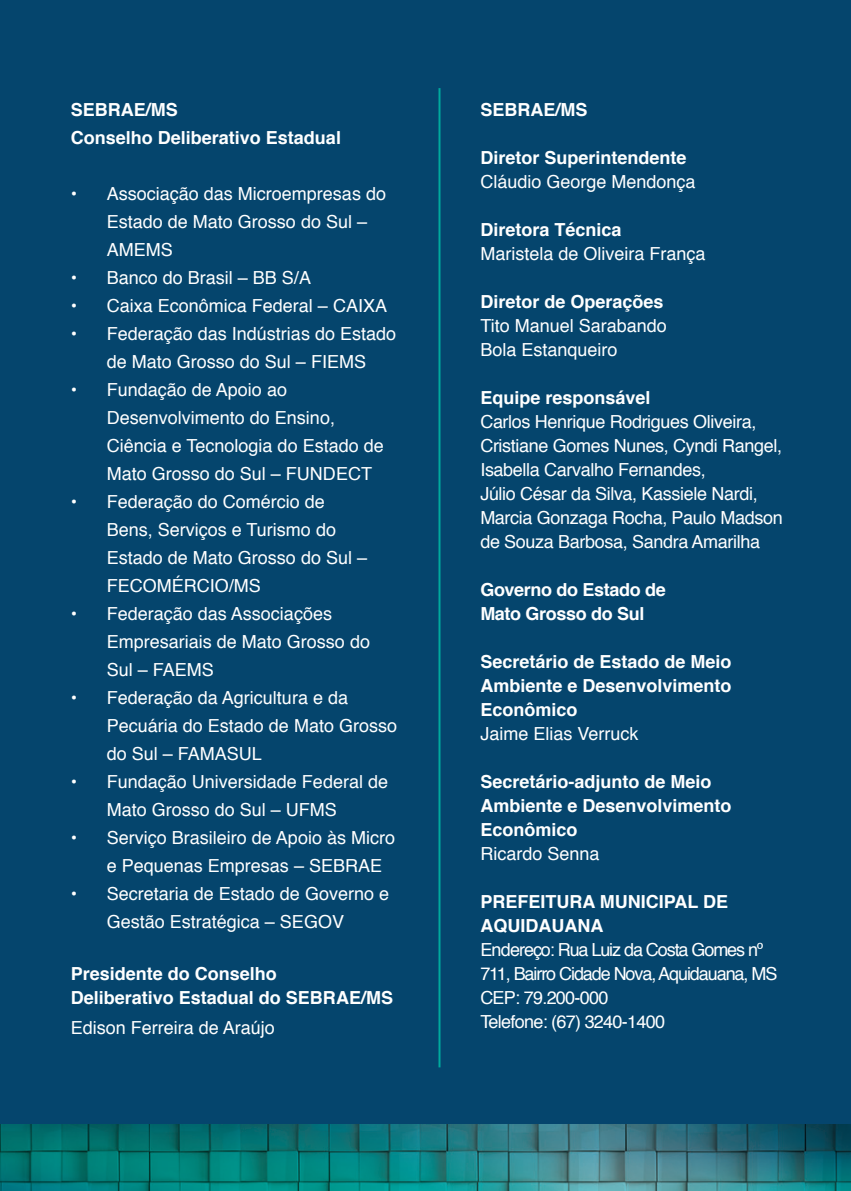
<style>
.page{position:relative;width:851px;height:1191px;background:#fff}
.page>*{position:absolute;margin:0;border:0;box-sizing:border-box;transform-origin:0 0}
.t1{font:18px/28px "Helvetica";color:#fff}
.t2{font:700 18px/24px "Helvetica";color:#fff}
.t3{font:18px/24px "Helvetica";letter-spacing:-.02em;color:#fff}
.t4{font:18px/24px "Helvetica";letter-spacing:-.06em;color:#fff}
.t5{font:700 18px/24px "Helvetica";letter-spacing:-.02em;color:#fff}
</style>
<div class="page">
<div style="left:0;top:0;width:850px;height:1191px;background:#05456d"></div>
<img style="left:0;top:1124px;width:850px;height:67px">
<hr style="left:438px;top:88px;width:2px;height:979px;background:#00a99d">
<p class="t2" style="left:71px;top:96px;width:272px;line-height:28px">SEBRAE/MS<br>Conselho Deliberativo Estadual</p>
<p class="t1" style="left:107px;top:180px;width:281px;text-indent:-36px">• Associação das Microempresas do<br>Estado de Mato Grosso do Sul –<br>AMEMS</p>
<p class="t1" style="left:71px;top:264px;width:242px">• Banco do Brasil – BB S/A</p>
<p class="t1" style="left:71px;top:292px;width:318px">• Caixa Econômica Federal – CAIXA</p>
<p class="t1" style="left:71px;top:320px;width:327px;text-align:center">• Federação das Indústrias do Estado de Mato Grosso do Sul – FIEMS</p>
<p class="t1" style="left:107px;top:376px;width:278px;text-indent:-36px">• Fundação de Apoio ao<br>Desenvolvimento do Ensino,<br>Ciência e Tecnologia do Estado de<br>Mato Grosso do Sul – FUNDECT</p>
<p class="t1" style="left:107px;top:488px;width:262px;text-indent:-36px">• Federação do Comércio de<br>Bens, Serviços e Turismo do<br>Estado de Mato Grosso do Sul –<br>FECOMÉRCIO/MS</p>
<p class="t1" style="left:107px;top:600px;width:265px;text-indent:-36px">• Federação das Associações<br>Empresariais de Mato Grosso do<br>Sul – FAEMS</p>
<p class="t1" style="left:107px;top:684px;width:292px;text-indent:-36px">• Federação da Agricultura e da<br>Pecuária do Estado de Mato Grosso do Sul – FAMASUL</p>
<p class="t1" style="left:107px;top:768px;width:283px;text-indent:-36px">• Fundação Universidade Federal de<br>Mato Grosso do Sul – UFMS</p>
<p class="t1" style="left:107px;top:824px;width:290px;text-indent:-36px">• Serviço Brasileiro de Apoio às Micro e Pequenas Empresas – SEBRAE</p>
<p class="t1" style="left:71px;top:880px;width:320px;text-align:center">• Secretaria de Estado de Governo e<br>Gestão Estratégica – SEGOV</p>
<p class="t2" style="left:71px;top:962px;width:324px">Presidente do Conselho<br>Deliberativo Estadual do SEBRAE/MS</p>
<p class="t1" style="left:71px;top:1014px;width:206px">Edison Ferreira de Araújo</p>
<p class="t2" style="left:480px;top:98px;width:109px">SEBRAE/MS</p>
<p class="t2" style="left:480px;top:146px;width:208px">Diretor Superintendente</p>
<p class="t1" style="left:480px;top:168px;width:217px">Cláudio George Mendonça</p>
<p class="t2" style="left:480px;top:218px;width:143px">Diretora Técnica</p>
<p class="t1" style="left:480px;top:240px;width:227px">Maristela de Oliveira França</p>
<p class="t2" style="left:480px;top:290px;width:185px">Diretor de Operações</p>
<p class="t1" style="left:480px;top:314px;width:188px;line-height:24px">Tito Manuel Sarabando<br>Bola Estanqueiro</p>
<p class="t2" style="left:480px;top:386px;width:172px">Equipe responsável</p>
<p class="t3" style="left:480px;top:410px;width:304px">Carlos Henrique Rodrigues Oliveira, Cristiane Gomes Nunes, Cyndi Rangel, Isabella Carvalho Fernandes,<br>Júlio César da Silva, Kassiele Nardi, Marcia Gonzaga Rocha, Paulo Madson de Souza Barbosa, Sandra Amarilha</p>
<p class="t5" style="left:480px;top:578px;width:187px">Governo do Estado de<br>Mato Grosso do Sul</p>
<p class="t2" style="left:480px;top:650px;width:253px;text-align:justify">Secretário de Estado de Meio Ambiente e Desenvolvimento Econômico</p>
<p class="t1" style="left:480px;top:720px;width:160px">Jaime Elias Verruck</p>
<p class="t2" style="left:480px;top:770px;width:253px">Secretário-adjunto de Meio<br>Ambiente e Desenvolvimento<br>Econômico</p>
<p class="t1" style="left:480px;top:840px;width:121px">Ricardo Senna</p>
<p class="t2" style="left:480px;top:890px;width:249px">PREFEITURA MUNICIPAL DE<br>AQUIDAUANA</p>
<p class="t4" style="left:480px;top:938px;width:298px">Endereço: Rua Luiz da Costa Gomes nº<br>711, Bairro Cidade Nova, Aquidauana, MS<br>CEP: 79.200-000<br>Telefone: (67) 3240-1400</p>
</div>
